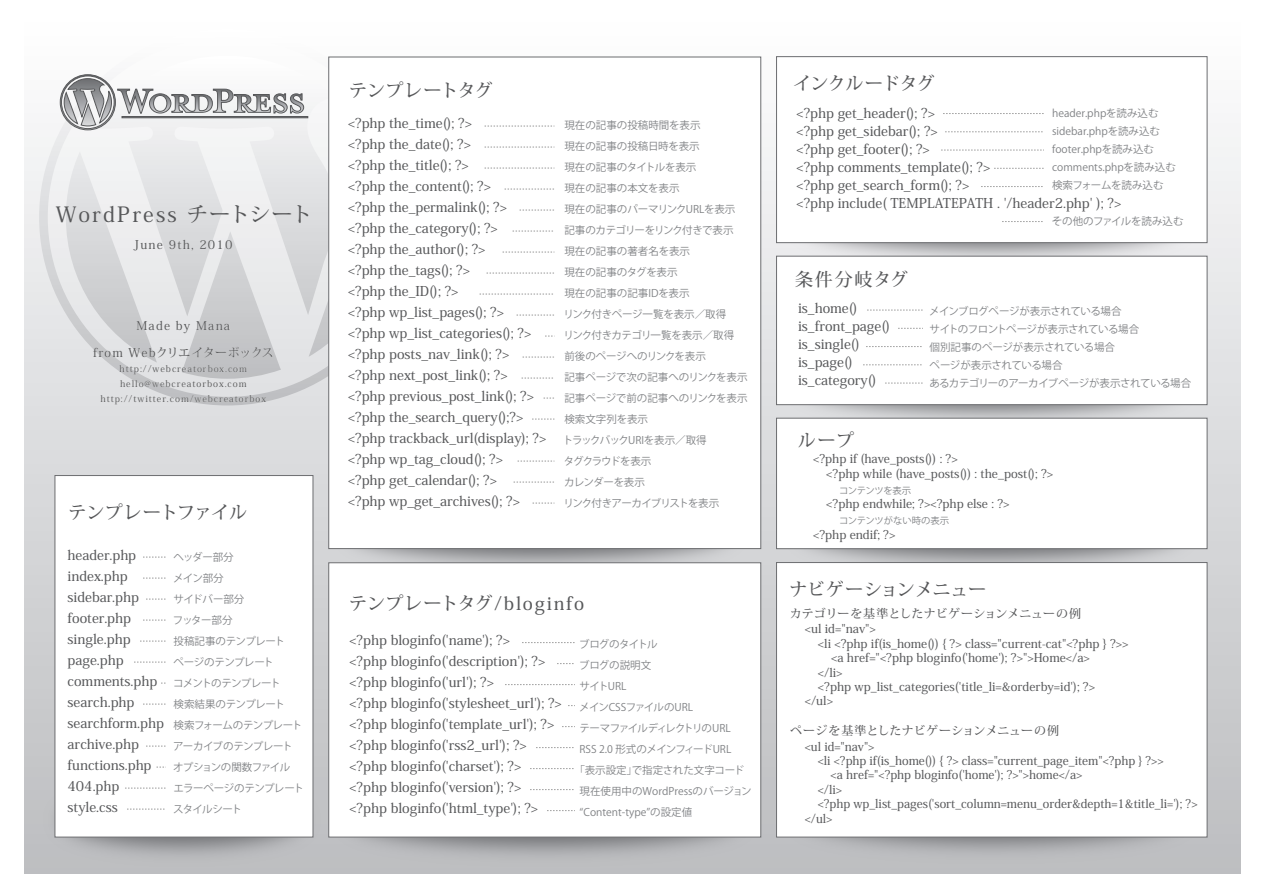
<style>
.page{position:relative;width:1263px;height:893px;background:#fff}
.page>*{position:absolute;margin:0;border:0;box-sizing:border-box;transform-origin:0 0}
.t1{font:500 21px "Koz Min Pro";letter-spacing:.1em;color:#57585a}
.t2{font:500 18px "Koz Min Pro";letter-spacing:.005em;color:#57585a}
.t3{font:500 18px "Koz Min Pro";letter-spacing:.1em;color:#57585a}
.t4{font:500 18px "Koz Min Pro";letter-spacing:-.04em;color:#57585a}
.t5{font:500 13.5px/21px "Koz Min Pro";color:#57585a}
.t6{font:500 12px/14.4px "Koz Min Pro";color:#57585a}
.t7{font:500 12px "Koz Min Pro";letter-spacing:.1em;color:#57585a}
.t8{font:500 12px "Koz Min Pro";letter-spacing:.03em;color:#57585a}
.t9{font:10.5px/21px "Koz Go Pro";letter-spacing:-.02em;color:#808285}
.t10{font:10.5px/18px "Koz Go Pro";color:#808285}
.t11{font:10.5px/21px "Koz Go Pro";letter-spacing:-.06em;color:#808285}
.t12{font:10.5px/18px "Koz Go Pro";letter-spacing:-.04em;color:#808285}
.t13{font:10.5px "Koz Go Pro";letter-spacing:-.07em;color:#808285}
.t14{font:9.3px "Koz Go Pro";color:#808285}
.t15{font:9.3px "Koz Go Pro";letter-spacing:-.025em;color:#808285}
.t16{font:500 9px/15px "Koz Min Pro";letter-spacing:.1em;color:#57585a;text-align:center}
</style>
<div class="page">
<div style="left:24px;top:15px;width:1217px;height:859px;background:linear-gradient(to bottom,#fdfefe,#babbbe)"></div>
<svg style="left:39px;top:29px;width:377px;height:376px"></svg>
<img style="left:354px;top:837px;width:394px;height:37px">
<img style="left:297px;top:453px;width:451px;height:157px">
<img style="left:748px;top:738px;width:486px;height:136px">
<img style="left:761px;top:144px;width:473px;height:157px">
<img style="left:761px;top:306px;width:473px;height:147px">
<img style="left:24px;top:741px;width:330px;height:133px">
<div style="left:55px;top:475px;width:258px;height:362px;background:#fff"></div>
<div style="left:329px;top:563px;width:432px;height:274px;background:#fff"></div>
<div style="left:329px;top:57px;width:432px;height:492px;background:#fff;border:1px solid #6c6d70"></div>
<img style="left:748px;top:453px;width:486px;height:157px">
<div style="left:776px;top:418px;width:431px;height:131px;background:#fff;border:1px solid #6c6d70"></div>
<div style="left:776px;top:56px;width:431px;height:187px;background:#fff;border:1px solid #6c6d70"></div>
<div style="left:776px;top:256px;width:431px;height:149px;background:#fff;border:1px solid #6c6d70"></div>
<div style="left:776px;top:562px;width:431px;height:275px;background:#fff;border:1px solid #6c6d70"></div>
<div style="left:122px;top:116px;width:186px;height:2px;border:1px solid #57585a"></div>
<svg style="left:60px;top:74px;width:244px;height:56px"></svg>
<svg style="left:143px;top:557px;width:23px;height:1px"></svg>
<svg style="left:143px;top:578px;width:23px;height:1px"></svg>
<svg style="left:146px;top:599px;width:20px;height:1px"></svg>
<svg style="left:143px;top:620px;width:23px;height:1px"></svg>
<svg style="left:140px;top:641px;width:26px;height:1px"></svg>
<svg style="left:134px;top:662px;width:32px;height:1px"></svg>
<svg style="left:143px;top:704px;width:23px;height:1px"></svg>
<svg style="left:146px;top:746px;width:20px;height:1px"></svg>
<svg style="left:125px;top:788px;width:41px;height:1px"></svg>
<svg style="left:127px;top:809px;width:38px;height:1px"></svg>
<svg style="left:484px;top:126px;width:70px;height:1px"></svg>
<svg style="left:484px;top:147px;width:70px;height:1px"></svg>
<svg style="left:484px;top:168px;width:70px;height:1px"></svg>
<svg style="left:504px;top:189px;width:50px;height:1px"></svg>
<svg style="left:519px;top:210px;width:35px;height:1px"></svg>
<svg style="left:512px;top:231px;width:41px;height:1px"></svg>
<svg style="left:943px;top:113px;width:101px;height:1px"></svg>
<svg style="left:945px;top:131px;width:98px;height:1px"></svg>
<svg style="left:941px;top:150px;width:103px;height:1px"></svg>
<svg style="left:994px;top:168px;width:50px;height:1px"></svg>
<svg style="left:981px;top:186px;width:62px;height:1px"></svg>
<svg style="left:867px;top:310px;width:56px;height:1px"></svg>
<svg style="left:898px;top:328px;width:25px;height:1px"></svg>
<svg style="left:866px;top:346px;width:56px;height:1px"></svg>
<svg style="left:863px;top:364px;width:59px;height:1px"></svg>
<svg style="left:885px;top:383px;width:38px;height:1px"></svg>
<svg style="left:1002px;top:221px;width:41px;height:1px"></svg>
<svg style="left:502px;top:252px;width:52px;height:1px"></svg>
<svg style="left:486px;top:273px;width:68px;height:1px"></svg>
<svg style="left:516px;top:315px;width:38px;height:1px"></svg>
<svg style="left:522px;top:357px;width:32px;height:1px"></svg>
<svg style="left:521px;top:378px;width:32px;height:1px"></svg>
<svg style="left:479px;top:294px;width:74px;height:1px"></svg>
<svg style="left:522px;top:642px;width:53px;height:1px"></svg>
<svg style="left:557px;top:663px;width:17px;height:1px"></svg>
<svg style="left:505px;top:684px;width:70px;height:1px"></svg>
<svg style="left:536px;top:747px;width:38px;height:1px"></svg>
<svg style="left:530px;top:768px;width:44px;height:1px"></svg>
<svg style="left:530px;top:789px;width:44px;height:1px"></svg>
<svg style="left:547px;top:810px;width:28px;height:1px"></svg>
<svg style="left:517px;top:461px;width:37px;height:1px"></svg>
<svg style="left:513px;top:482px;width:41px;height:1px"></svg>
<svg style="left:532px;top:503px;width:22px;height:1px"></svg>
<svg style="left:532px;top:419px;width:22px;height:1px"></svg>
<h1 class="t1" style="left:56px;top:199px;width:258px">WordPress チートシート</h1>
<p class="t7" style="left:134px;top:236px;width:100px">June 9th, 2010</p>
<p class="t7" style="left:136px;top:317px;width:95px">Made by Mana</p>
<p class="t8" style="left:93px;top:344px;width:182px">from Webクリエイターボックス</p>
<p class="t16" style="left:100px;top:360px;width:167px">http://webcreatorbox.com hello@webcreatorbox.com http://twitter.com/webcreatorbox</p>
<h2 class="t2" style="left:68px;top:499px;width:180px">テンプレートファイル</h2>
<p class="t5" style="left:68px;top:544px;width:98px">header.php index.php sidebar.php footer.php single.php page.php comments.php search.php searchform.php archive.php functions.php<br>404.php style.css</p>
<p class="t11" style="left:173px;top:547px;width:132px">ヘッダー部分<br>メイン部分<br>サイドバー部分<br>フッター部分<br>投稿記事のテンプレート<br>ページのテンプレート<br>コメントのテンプレート<br>検索結果のテンプレート<br>検索フォームのテンプレートアーカイブのテンプレートオプションの関数ファイル<br>エラーページのテンプレートスタイルシート</p>
<h2 class="t2" style="left:349px;top:78px;width:145px">テンプレートタグ</h2>
<p class="t5" style="left:348px;top:112px;width:200px">&lt;?php the_time(); ?&gt;<br>&lt;?php the_date(); ?&gt;<br>&lt;?php the_title(); ?&gt;<br>&lt;?php the_content(); ?&gt;<br>&lt;?php the_permalink(); ?&gt; &lt;?php the_category(); ?&gt;<br>&lt;?php the_author(); ?&gt;<br>&lt;?php the_tags(); ?&gt;<br>&lt;?php the_ID(); ?&gt;<br>&lt;?php wp_list_pages(); ?&gt;<br>&lt;?php wp_list_categories(); ?&gt; &lt;?php posts_nav_link(); ?&gt; &lt;?php next_post_link(); ?&gt; &lt;?php previous_post_link(); ?&gt; &lt;?php the_search_query();?&gt; &lt;?php trackback_url(display); ?&gt; &lt;?php wp_tag_cloud(); ?&gt;<br>&lt;?php get_calendar(); ?&gt;<br>&lt;?php wp_get_archives(); ?&gt;</p>
<p class="t9" style="left:563px;top:115px;width:186px">現在の記事の投稿時間を表示<br>現在の記事の投稿日時を表示<br>現在の記事のタイトルを表示<br>現在の記事の本文を表示<br>現在の記事のパーマリンクURLを表示<br>記事のカテゴリーをリンク付きで表示<br>現在の記事の著者名を表示<br>現在の記事のタグを表示<br>現在の記事の記事IDを表示<br>リンク付きページ一覧を表示／取得<br>リンク付きカテゴリ一覧を表示／取得<br>前後のページへのリンクを表示<br>記事ページで次の記事へのリンクを表示記事ページで前の記事へのリンクを表示検索文字列を表示<br>トラックバックURIを表示／取得<br>タグクラウドを表示<br>カレンダーを表示<br>リンク付きアーカイブリストを表示</p>
<h2 class="t3" style="left:349px;top:591px;width:237px">テンプレートタグ/bloginfo</h2>
<p class="t13" style="left:579px;top:637px;width:80px">ブログのタイトル</p>
<p class="t9" style="left:579px;top:654px;width:74px">ブログの説明文</p>
<p class="t9" style="left:579px;top:675px;width:49px">サイトURL</p>
<p class="t9" style="left:579px;top:696px;width:116px">メインCSSファイルのURL</p>
<p class="t13" style="left:579px;top:721px;width:153px">テーマファイルディレクトリのURL</p>
<p class="t9" style="left:579px;top:738px;width:153px">RSS 2.0 形式のメインフィードURL</p>
<p class="t10" style="left:574px;top:761px;width:171px">「表示設定」で指定された文字コード</p>
<p class="t10" style="left:579px;top:782px;width:174px">現在使用中のWordPressのバージョン</p>
<p class="t10" style="left:579px;top:803px;width:114px">“Content-type”の設定値</p>
<p class="t5" style="left:350px;top:629px;width:214px">&lt;?php bloginfo('name'); ?&gt;<br>&lt;?php bloginfo('description'); ?&gt; &lt;?php bloginfo('url'); ?&gt;<br>&lt;?php bloginfo('stylesheet_url'); ?&gt; &lt;?php bloginfo('template_url'); ?&gt; &lt;?php bloginfo('rss2_url'); ?&gt; &lt;?php bloginfo('charset'); ?&gt; &lt;?php bloginfo('version'); ?&gt; &lt;?php bloginfo('html_type'); ?&gt;</p>
<h2 class="t4" style="left:793px;top:70px;width:143px">インクルードタグ</h2>
<p class="t5" style="left:797px;top:103px;width:326px;line-height:18px">&lt;?php get_header(); ?&gt;<br>&lt;?php get_sidebar(); ?&gt;<br>&lt;?php get_footer(); ?&gt;<br>&lt;?php comments_template(); ?&gt;<br>&lt;?php get_search_form(); ?&gt;<br>&lt;?php include( TEMPLATEPATH . '/header2.php' ); ?&gt;</p>
<p class="t10" style="left:1052px;top:104px;width:125px">header.phpを読み込むsidebar.phpを読み込むfooter.phpを読み込むcomments.phpを読み込む検索フォームを読み込む</p>
<p class="t9" style="left:1052px;top:211px;width:133px">その他のファイルを読み込む</p>
<h2 class="t2" style="left:795px;top:266px;width:114px">条件分岐タグ</h2>
<p class="t5" style="left:798px;top:298px;width:94px;line-height:18px">is_home() is_front_page() is_single() is_page() is_category()</p>
<p class="t12" style="left:929px;top:303px;width:264px">メインブログページが表示されている場合<br>サイトのフロントページが表示されている場合<br>個別記事のページが表示されている場合<br>ページが表示されている場合<br>あるカテゴリーのアーカイブページが表示されている場合</p>
<h2 class="t2" style="left:798px;top:427px;width:58px">ループ</h2>
<p class="t6" style="left:826px;top:451px;width:228px;text-indent:-13px">&lt;?php if (have_posts()) : ?&gt;<br>&lt;?php while (have_posts()) : the_post(); ?&gt;</p>
<p class="t15" style="left:839px;top:484px;width:74px">コンテンツを表示</p>
<p class="t6" style="left:826px;top:496px;width:185px">&lt;?php endwhile; ?&gt;&lt;?php else : ?&gt;</p>
<p class="t14" style="left:839px;top:515px;width:111px">コンテンツがない時の表示</p>
<p class="t6" style="left:813px;top:527px;width:84px">&lt;?php endif; ?&gt;</p>
<h2 class="t2" style="left:790px;top:577px;width:198px">ナビゲーションメニュー</h2>
<p class="t6" style="left:790px;top:606px;width:293px">カテゴリーを基準としたナビゲーションメニューの例</p>
<p class="t6" style="left:805px;top:621px;width:73px">&lt;ul id="nav"&gt;</p>
<p class="t6" style="left:818px;top:636px;width:312px">&lt;li &lt;?php if(is_home()) { ?&gt; class="current-cat"&lt;?php } ?&gt;&gt;</p>
<p class="t6" style="left:831px;top:650px;width:260px">&lt;a href="&lt;?php bloginfo('home'); ?&gt;"&gt;Home&lt;/a&gt;</p>
<p class="t6" style="left:818px;top:664px;width:26px">&lt;/li&gt;</p>
<p class="t6" style="left:818px;top:679px;width:279px">&lt;?php wp_list_categories('title_li=&amp;orderby=id'); ?&gt;</p>
<p class="t6" style="left:805px;top:693px;width:30px">&lt;/ul&gt;</p>
<p class="t6" style="left:805px;top:722px;width:256px;line-height:16px;text-indent:-15px">ページを基準としたナビゲーションメニューの例&lt;ul id="nav"&gt;</p>
<p class="t6" style="left:818px;top:753px;width:347px">&lt;li &lt;?php if(is_home()) { ?&gt; class="current_page_item"&lt;?php } ?&gt;&gt;</p>
<p class="t6" style="left:831px;top:767px;width:253px">&lt;a href="&lt;?php bloginfo('home'); ?&gt;"&gt;home&lt;/a&gt;</p>
<p class="t6" style="left:818px;top:782px;width:26px">&lt;/li&gt;</p>
<p class="t6" style="left:818px;top:796px;width:381px">&lt;?php wp_list_pages('sort_column=menu_order&amp;depth=1&amp;title_li='); ?&gt;</p>
<p class="t6" style="left:805px;top:811px;width:29px">&lt;/ul&gt;</p>
</div>
